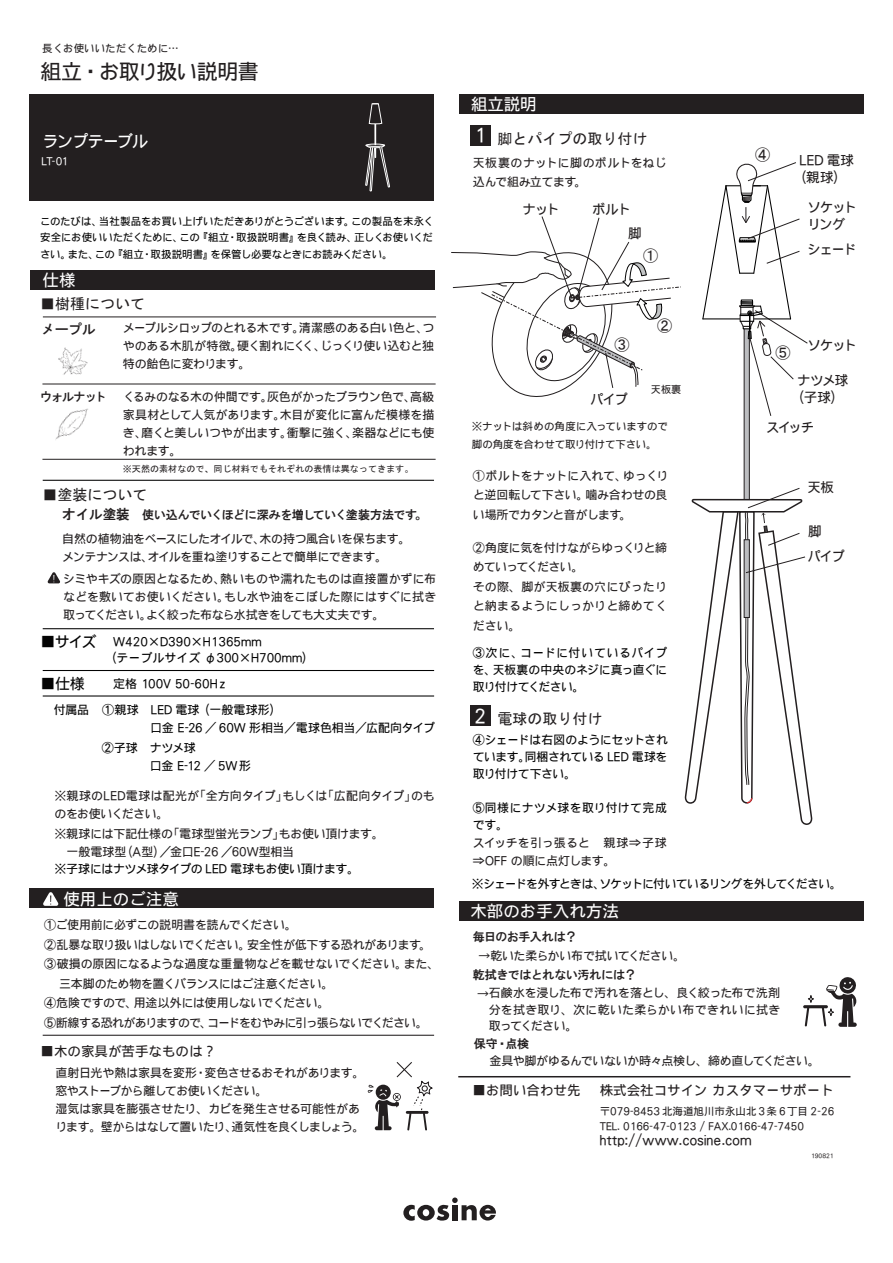
<style>
.page{position:relative;width:893px;height:1263px;background:#fff}
.page>*{position:absolute;margin:0;border:0;box-sizing:border-box;transform-origin:0 0}
.t1{font:21px "DF Gothic P W5 WINP RKSJ H";letter-spacing:-.045em;color:#231f20}
.t2{font:19.2px "DF Gothic P W5 WINP RKSJ H";color:#fff}
.t3{font:16.5px "DF Gothic P W5 WINP RKSJ H";color:#fff}
.t4{font:16.5px "DF Gothic P W5 WINP RKSJ H";letter-spacing:-.08em;color:#fff}
.t5{font:15px "MS Gothic";color:#231f20}
.t6{font:15px "DF Gothic P W5 WINP RKSJ H";color:#030303}
.t7{font:13.5px/17px "DF Gothic P W5 WINP RKSJ H";color:#231f20;text-align:center}
.t8{font:13.5px "DF Gothic P W5 WINP RKSJ H";letter-spacing:.025em;color:#231f20}
.t9{font:13.5px "HG Gothic E";color:#231f20}
.t10{font:12px/18px "DF Gothic P W5 WINP RKSJ H";letter-spacing:-.03em;color:#231f20;text-align:justify}
.t11{font:12px/17px "DF Gothic P W5 WINP RKSJ H";letter-spacing:-.015em;color:#030303;text-align:justify}
.t12{font:12px "HG Gothic E";letter-spacing:-.035em;color:#231f20}
.t13{font:12px/19.5px "DF Gothic P W5 WINP RKSJ H";letter-spacing:.01em;color:#231f20}
.t14{font:12px "DF Gothic P W5 WINP RKSJ H";letter-spacing:-.08em;color:#231f20}
.t15{font:12px "DF Gothic P W5 WINP RKSJ H";letter-spacing:-.075em;color:#030303}
.t16{font:12px/19.5px "DF Gothic P W5 WINP RKSJ H";letter-spacing:-.005em;color:#231f20}
.t17{font:12px/17px "DF Gothic P W5 WINP RKSJ H";letter-spacing:.025em;color:#030303}
.t18{font:10.5px/16.5px "DF Gothic P W5 WINP RKSJ H";letter-spacing:-.03em;color:#030303;text-align:justify}
.t19{font:10.5px/18px "DF Gothic P W5 WINP RKSJ H";color:#231f20}
.t20{font:10.5px "DF Gothic P W5 WINP RKSJ H";color:#fff}
.t21{font:10.2px "DF Gothic P W5 WINP RKSJ H";color:#231f20}
.t22{font:9px "MS Gothic";color:#231f20}
.t23{font:6px "DF Gothic P W5 WINP RKSJ H";color:#231f20}
.s1{font-size:13.5px}
.s2{font-size:15px}
.s3{color:#030303}
.s4{font-family:"DF Gothic P W5 WINP RKSJ H";font-size:19.2px;color:#fff}
</style>
<div class="page">
<div style="left:29px;top:94px;width:404px;height:107px;background:#231f20"></div>
<svg style="left:744px;top:417px;width:5px;height:70px"></svg>
<div style="left:471px;top:125px;width:20px;height:21px;background:#231f20"></div>
<svg style="left:48px;top:572px;width:12px;height:11px"></svg>
<div style="left:459px;top:94px;width:404px;height:19px;background:#231f20"></div>
<svg style="left:403px;top:1197px;width:93px;height:24px"></svg>
<div style="left:471px;top:705px;width:20px;height:21px;background:#231f20"></div>
<div style="left:459px;top:901px;width:404px;height:20px;background:#231f20"></div>
<hr style="left:458px;top:1076px;width:392px;height:1px;background:#231f20">
<hr style="left:803px;top:1005px;width:25px;height:3px;background:#231f20;border-radius:2px">
<svg style="left:805px;top:1008px;width:4px;height:18px"></svg>
<div style="left:808px;top:995px;width:6px;height:8px;border:1px solid #231f20;border-radius:50%"></div>
<svg style="left:822px;top:977px;width:35px;height:50px"></svg>
<svg style="left:451px;top:216px;width:230px;height:181px"></svg>
<div style="left:30px;top:270px;width:404px;height:20px;background:#231f20"></div>
<svg style="left:368px;top:1062px;width:65px;height:68px"></svg>
<div style="left:30px;top:888px;width:404px;height:20px;background:#231f20"></div>
<svg style="left:43px;top:892px;width:15px;height:14px"></svg>
<hr style="left:43px;top:1035px;width:391px;height:1px;background:#231f20">
<hr style="left:43px;top:628px;width:391px;height:1px;background:#030303">
<hr style="left:43px;top:480px;width:391px;height:1px;background:#030303">
<hr style="left:43px;top:670px;width:391px;height:1px;background:#030303">
<hr style="left:43px;top:695px;width:391px;height:1px;background:#030303">
<img style="left:49px;top:347px;width:43px;height:37px">
<img style="left:55px;top:408px;width:33px;height:32px">
<hr style="left:42px;top:459px;width:394px;height:1px;background:#231f20">
<hr style="left:42px;top:384px;width:394px;height:1px;background:#231f20">
<hr style="left:43px;top:317px;width:393px;height:1px;background:#231f20">
<svg style="left:702px;top:162px;width:106px;height:255px"></svg>
<svg style="left:684px;top:487px;width:129px;height:338px"></svg>
<svg style="left:365px;top:103px;width:25px;height:89px"></svg>
<div style="left:366px;top:144px;width:19px;height:3px;border:1px solid #fff;border-radius:50%"></div>
<p class="t19" style="left:42px;top:39px;width:138px">長くお使いいただくために…</p>
<h1 class="t1" style="left:40px;top:61px;width:220px">組立・お取り扱い説明書</h1>
<h3 class="t4" style="left:43px;top:133px;width:107px">ランプテーブル</h3>
<p class="t20" style="left:42px;top:156px;width:28px">LT-01</p>
<p class="t18" style="left:40px;top:213px;width:395px">このたびは、当社製品をお買い上げいただきありがとうございます。この製品を末永く安全にお使いいただくために、この『組立・取扱説明書』を良く読み、正しくお使いください。また、この『組立・取扱説明書』を保管し必要なときにお読みください。</p>
<h3 class="t3" style="left:43px;top:272px;width:34px">仕様</h3>
<p class="t5" style="left:40px;top:296px;width:107px">■樹種について</p>
<p class="t9" style="left:42px;top:322px;width:56px">メープル</p>
<p class="t10" style="left:123px;top:319px;width:313px">メープルシロップのとれる木です。清潔感のある白い色と、つやのある木肌が特徴。硬く割れにくく、じっくり使い込むと独特の飴色に変わります。</p>
<p class="t12" style="left:40px;top:390px;width:68px">ウォルナット</p>
<p class="t10" style="left:123px;top:388px;width:313px">くるみのなる木の仲間です。灰色がかったブラウン色で、高級家具材として人気があります。木目が変化に富んだ模様を描き、磨くと美しいつやが出ます。衝撃に強く、楽器などにも使われます。</p>
<p class="t22" style="left:123px;top:464px;width:292px">※天然の素材なので、同じ材料でもそれぞれの表情は異なってきます。</p>
<p class="t5" style="left:42px;top:487px;width:106px">■塗装について</p>
<p class="t12" style="left:62px;top:508px;width:367px"><span class="s1">オイル塗装</span> 使い込んでいくほどに深みを増していく塗装方法です。</p>
<p class="t10" style="left:62px;top:529px;width:350px">自然の植物油をベースにしたオイルで、木の持つ風合いを保ちます。メンテナンスは、オイルを重ね塗りすることで簡単にできます。</p>
<p class="t10" style="left:63px;top:569px;width:375px">シミやキズの原因となるため、熱いものや濡れたものは直接置かずに布などを敷いてお使いください。もし水や油をこぼした際にはすぐに拭き取ってください。よく絞った布なら水拭きをしても大丈夫です。</p>
<p class="t11" style="left:41px;top:633px;width:223px"><span class="s2">■サイズ</span> W420×D390×H1365mm</p>
<p class="t11" style="left:113px;top:675px;width:117px">定格 100V 50-60Hｚ</p>
<p class="t11" style="left:102px;top:701px;width:334px;line-height:18px;text-indent:-48px">付属品 ①親球　LED 電球 （一般電球形）<br>　　　　口金 E-26 ／ 60W 形相当／電球色相当／広配向タイプ</p>
<p class="t11" style="left:102px;top:739px;width:151px;line-height:18px">②子球　ナツメ球<br>　　　　口金 E-12 ／ 5W形</p>
<p class="t11" style="left:104px;top:649px;width:211px">（テーブルサイズ φ300×H700mm）</p>
<p class="t6" style="left:41px;top:676px;width:46px">■仕様</p>
<p class="t10" style="left:54px;top:786px;width:382px">※親球のLED電球は配光が「全方向タイプ」もしくは「広配向タイプ」のものをお使いください。</p>
<p class="t10" style="left:54px;top:824px;width:331px">※親球には下記仕様の「電球型蛍光ランプ」もお使い頂けます。　一般電球型（A型）<span class="s3">／</span>金口E-26 <span class="s3">／</span>60W型相当</p>
<p class="t11" style="left:54px;top:860px;width:307px">※子球にはナツメ球タイプの LED 電球もお使い頂けます。</p>
<h3 class="t3" style="left:63px;top:890px;width:117px">使用上のご注意</h3>
<p class="t10" style="left:44px;top:916px;width:255px">①ご使用前に必ずこの説明書を読んでください。</p>
<p class="t10" style="left:44px;top:935px;width:389px">②乱暴な取り扱いはしないでください。安全性が低下する恐れがあります。</p>
<p class="t10" style="left:44px;top:955px;width:397px">③破損の原因になるような過度な重量物などを載せないでください。また、</p>
<p class="t10" style="left:59px;top:974px;width:276px">三本脚のため物を置くバランスにはご注意ください。</p>
<p class="t10" style="left:44px;top:994px;width:287px">④危険ですので、用途以外には使用しないでください。</p>
<p class="t14" style="left:44px;top:1016px;width:386px">⑤断線する恐れがありますので、コードをむやみに引っ張らないでください。</p>
<p class="t10" style="left:55px;top:1064px;width:311px;text-align:left">直射日光や熱は家具を変形・変色させるおそれがあります。窓やストーブから離してお使いください。<br>湿気は家具を膨張させたり、カビを発生させる可能性があります。壁からはなして置いたり、通気性を良くしましょう。</p>
<p class="t7" style="left:41px;top:1043px;width:177px">■木の家具が苦手なものは？</p>
<h3 class="t3" style="left:471px;top:95px;width:67px">組立説明</h3>
<h2 class="t2" style="left:474px;top:126px;width:14px">1</h2>
<p class="t5" style="left:498px;top:131px;width:151px">脚とパイプの取り付け</p>
<p class="t16" style="left:473px;top:153px;width:195px">天板裏のナットに脚のボルトをねじ込んで組み立てます。</p>
<p class="t7" style="left:522px;top:201px;width:38px">ナット</p>
<p class="t7" style="left:592px;top:201px;width:40px">ボルト</p>
<p class="t7" style="left:628px;top:225px;width:15px">脚</p>
<p class="t5" style="left:643px;top:248px;width:16px">①</p>
<p class="t5" style="left:614px;top:337px;width:16px">③</p>
<p class="t7" style="left:590px;top:390px;width:39px">パイプ</p>
<p class="t5" style="left:657px;top:318px;width:16px">②</p>
<p class="t21" style="left:651px;top:384px;width:32px">天板裏</p>
<p class="t19" style="left:472px;top:418px;width:197px">※ナットは斜めの角度に入っていますので脚の角度を合わせて取り付けて下さい。</p>
<p class="t10" style="left:473px;top:466px;width:197px;line-height:19.5px">①ボルトをナットに入れて、ゆっくりと逆回転して下さい。噛み合わせの良い場所でカタンと音がします。</p>
<p class="t13" style="left:473px;top:538px;width:196px">②角度に気を付けながらゆっくりと締めていってください。<br>その際、脚が天板裏の穴にぴったりと納まるようにしっかりと締めてください。</p>
<p class="t11" style="left:473px;top:644px;width:196px">③次に、コードに付いているパイプを、天板裏の中央のネジに真っ直ぐに取り付けてください。</p>
<p class="t5" style="left:474px;top:711px;width:130px"><span class="s4">2</span> 電球の取り付け</p>
<p class="t11" style="left:473px;top:731px;width:197px">④シェードは右図のようにセットされています。同梱されている LED 電球を取り付けて下さい。</p>
<p class="t17" style="left:473px;top:799px;width:196px">⑤同様にナツメ球を取り付けて完成です。</p>
<p class="t10" style="left:473px;top:833px;width:196px">スイッチを引っ張ると　親球⇒子球⇒OFF の順に点灯します。</p>
<p class="t5" style="left:755px;top:147px;width:16px">④</p>
<p class="t7" style="left:793px;top:152px;width:63px">LED 電球（親球）</p>
<p class="t7" style="left:807px;top:199px;width:51px;text-align:left">ソケットリング</p>
<p class="t7" style="left:807px;top:240px;width:50px">シェード</p>
<p class="t5" style="left:775px;top:345px;width:16px">⑤</p>
<p class="t7" style="left:807px;top:337px;width:51px">ソケット</p>
<p class="t7" style="left:790px;top:372px;width:59px;line-height:16.5px">ナツメ球（子球）</p>
<p class="t7" style="left:766px;top:419px;width:49px">スイッチ</p>
<p class="t7" style="left:807px;top:479px;width:28px">天板</p>
<p class="t7" style="left:807px;top:518px;width:39px;line-height:25.8px;text-align:left">脚<br>パイプ</p>
<p class="t15" style="left:472px;top:877px;width:372px">※シェードを外すときは、ソケットに付いているリングを外してください。</p>
<h3 class="t3" style="left:470px;top:903px;width:150px">木部のお手入れ方法</h3>
<p class="t12" style="left:473px;top:931px;width:106px">毎日のお手入れは？</p>
<p class="t10" style="left:478px;top:946px;width:208px">→乾いた柔らかい布で拭いてください。</p>
<p class="t12" style="left:473px;top:969px;width:165px">乾拭きではとれない汚れには？</p>
<p class="t10" style="left:489px;top:985px;width:293px;line-height:16.5px;text-indent:-12px">→石鹸水を浸した布で汚れを落とし、良く絞った布で洗剤分を拭き取り、次に乾いた柔らかい布できれいに拭き取ってください。</p>
<p class="t12" style="left:474px;top:1038px;width:57px">保守・点検</p>
<p class="t10" style="left:489px;top:1051px;width:332px">金具や脚がゆるんでいないか時々点検し、締め直してください。</p>
<p class="t7" style="left:473px;top:1082px;width:109px">■お問い合わせ先</p>
<p class="t7" style="left:600px;top:1082px;width:235px">株式会社コサイン カスタマーサポート</p>
<p class="t19" style="left:600px;top:1103px;width:236px;line-height:15.3px">〒079-8453 北海道旭川市永山北 3条 6丁目 2-26<br>TEL. 0166-47-0123 / FAX.0166-47-7450</p>
<p class="t8" style="left:600px;top:1134px;width:153px">http://www.cosine.com</p>
<p class="t23" style="left:811px;top:1153px;width:24px">190821</p>
</div>
